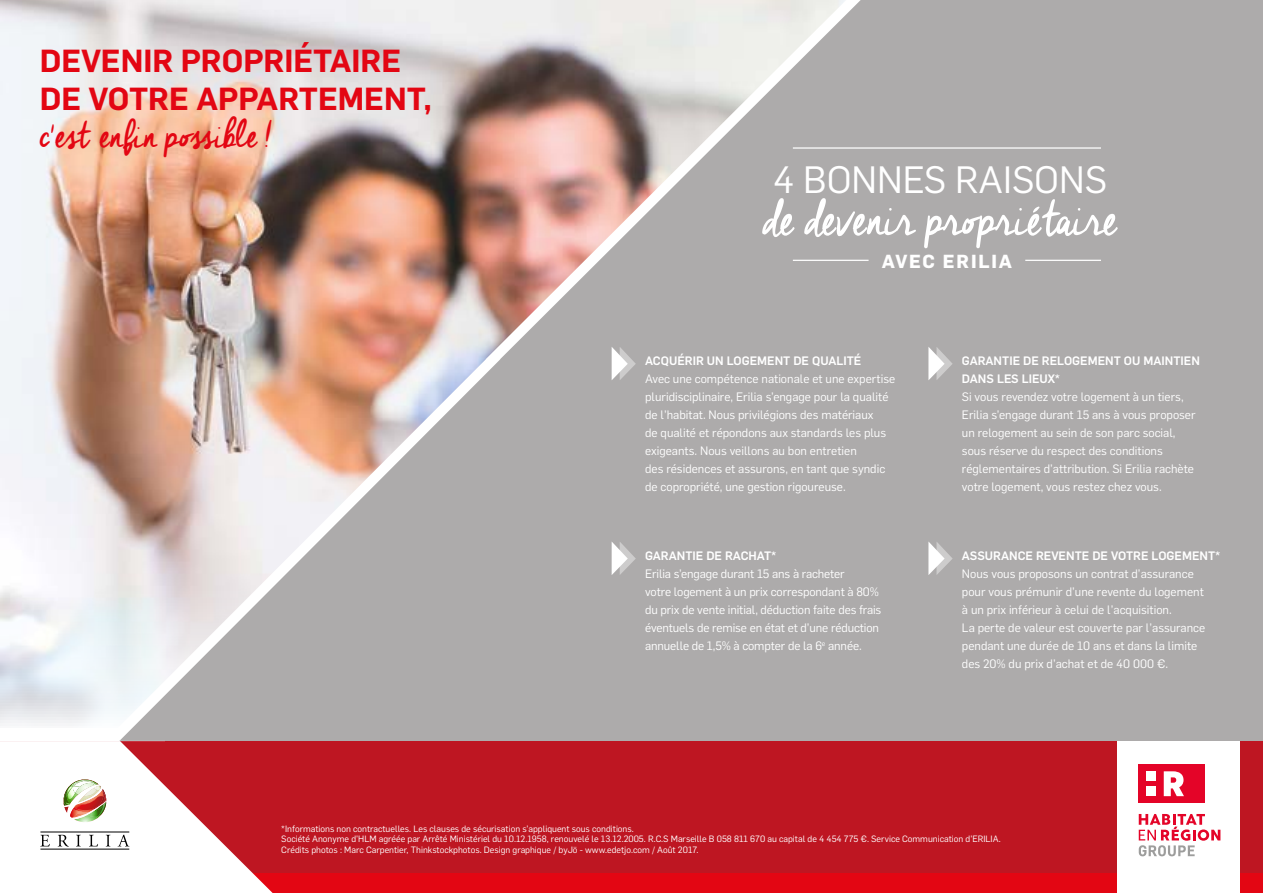
<style>
.page{position:relative;width:1263px;height:893px;background:#adabab}
.page>*{position:absolute;margin:0;border:0;box-sizing:border-box;transform-origin:0 0}
.t1{font:62.55px "Cheddar Jack";letter-spacing:-.015em;color:#fff}
.t2{font:47.1px "Cheddar Jack";letter-spacing:-.02em;color:#e30613}
.t3{font:37.35px "Flama";color:#fff}
.t4{font:600 31.35px/37.7px "Flama";color:#e30613}
.t5{font:700 18.6px "Flama";letter-spacing:.1em;color:#fff}
.t6{font:12px/18px "Flama";color:#fff}
.t7{font:500 12px/18px "Flama";color:#fff}
.t8{font:9px/10.8px "Flama";color:#fff}
</style>
<div class="page">
<hr style="left:793px;top:147px;width:308px;height:2px;background:#fff">
<hr style="left:793px;top:260px;width:75px;height:1px;background:#fff">
<hr style="left:1025px;top:260px;width:76px;height:1px;background:#fff">
<svg style="left:928px;top:542px;width:25px;height:33px"></svg>
<svg style="left:928px;top:347px;width:25px;height:33px"></svg>
<img style="left:0;top:0;width:846px;height:728px">
<div style="left:0;top:742px;width:1263px;height:131px;background:#be1622"></div>
<div style="left:0;top:873px;width:1263px;height:20px;background:#e30613"></div>
<svg style="left:0;top:741px;width:273px;height:152px"></svg>
<hr style="left:40px;top:832px;width:89px;height:1px;background:#000">
<hr style="left:40px;top:849px;width:89px;height:1px;background:#000">
<div style="left:1118px;top:742px;width:122px;height:151px;background:#fff"></div>
<div style="left:1139px;top:764px;width:66px;height:39px;background:#e40428"></div>
<div style="left:1146px;top:787px;width:10px;height:9px;background:#fff"></div>
<svg style="left:1164px;top:771px;width:20px;height:25px"></svg>
<div style="left:1146px;top:771px;width:10px;height:10px;background:#fff"></div>
<svg style="left:1139px;top:814px;width:81px;height:42px"></svg>
<h3 class="t4" style="left:40px;top:40px;width:393px">DEVENIR PROPRIÉTAIRE<br>DE VOTRE APPARTEMENT,</h3>
<h2 class="t2" style="left:40px;top:109px;width:234px">c'est enfin possible !</h2>
<h3 class="t3" style="left:773px;top:155px;width:336px">4 BONNES RAISONS</h3>
<h1 class="t1" style="left:762px;top:184px;width:357px">de devenir propriétaire</h1>
<h3 class="t5" style="left:882px;top:248px;width:132px">AVEC ERILIA</h3>
<p class="t7" style="left:645px;top:351px;width:218px">ACQUÉRIR UN LOGEMENT DE QUALITÉ</p>
<p class="t6" style="left:645px;top:369px;width:252px">Avec une compétence nationale et une expertise pluridisciplinaire, Erilia s’engage pour la qualité de l’habitat. Nous privilégions des matériaux<br>de qualité et répondons aux standards les plus exigeants. Nous veillons au bon entretien<br>des résidences et assurons, en tant que syndic de copropriété, une gestion rigoureuse.</p>
<p class="t7" style="left:645px;top:545px;width:133px">GARANTIE DE RACHAT*</p>
<p class="t6" style="left:645px;top:563px;width:238px">Erilia s’engage durant 15 ans à racheter<br>votre logement à un prix correspondant à 80% du prix de vente initial, déduction faite des frais éventuels de remise en état et d’une réduction annuelle de 1,5% à compter de la 6<sup>e</sup> année.</p>
<p class="t7" style="left:962px;top:351px;width:239px">GARANTIE DE RELOGEMENT OU MAINTIEN<br>DANS LES LIEUX*</p>
<p class="t6" style="left:962px;top:387px;width:235px">Si vous revendez votre logement à un tiers, Erilia s’engage durant 15 ans à vous proposer un relogement au sein de son parc social, sous réserve du respect des conditions réglementaires d’attribution. Si Erilia rachète votre logement, vous restez chez vous.</p>
<p class="t7" style="left:962px;top:545px;width:260px">ASSURANCE REVENTE DE VOTRE LOGEMENT*</p>
<p class="t6" style="left:962px;top:563px;width:245px">Nous vous proposons un contrat d’assurance pour vous prémunir d’une revente du logement à un prix inférieur à celui de l’acquisition.<br>La perte de valeur est couverte par l’assurance pendant une durée de 10 ans et dans la limite des 20% du prix d’achat et de 40 000 €.</p>
<p class="t8" style="left:281px;top:822px;width:721px">*Informations non contractuelles. Les clauses de sécurisation s’appliquent sous conditions.<br>Société Anonyme d’HLM agréée par Arrêté Ministériel du 10.12.1958, renouvelé le 13.12.2005. R.C.S Marseille B 058 811 670 au capital de 4 454 775 €. Service Communication d’ERILIA.<br>Crédits photos : Marc Carpentier, Thinkstockphotos. Design graphique / byJö - www.edetjo.com / Août 2017.</p>
</div>
